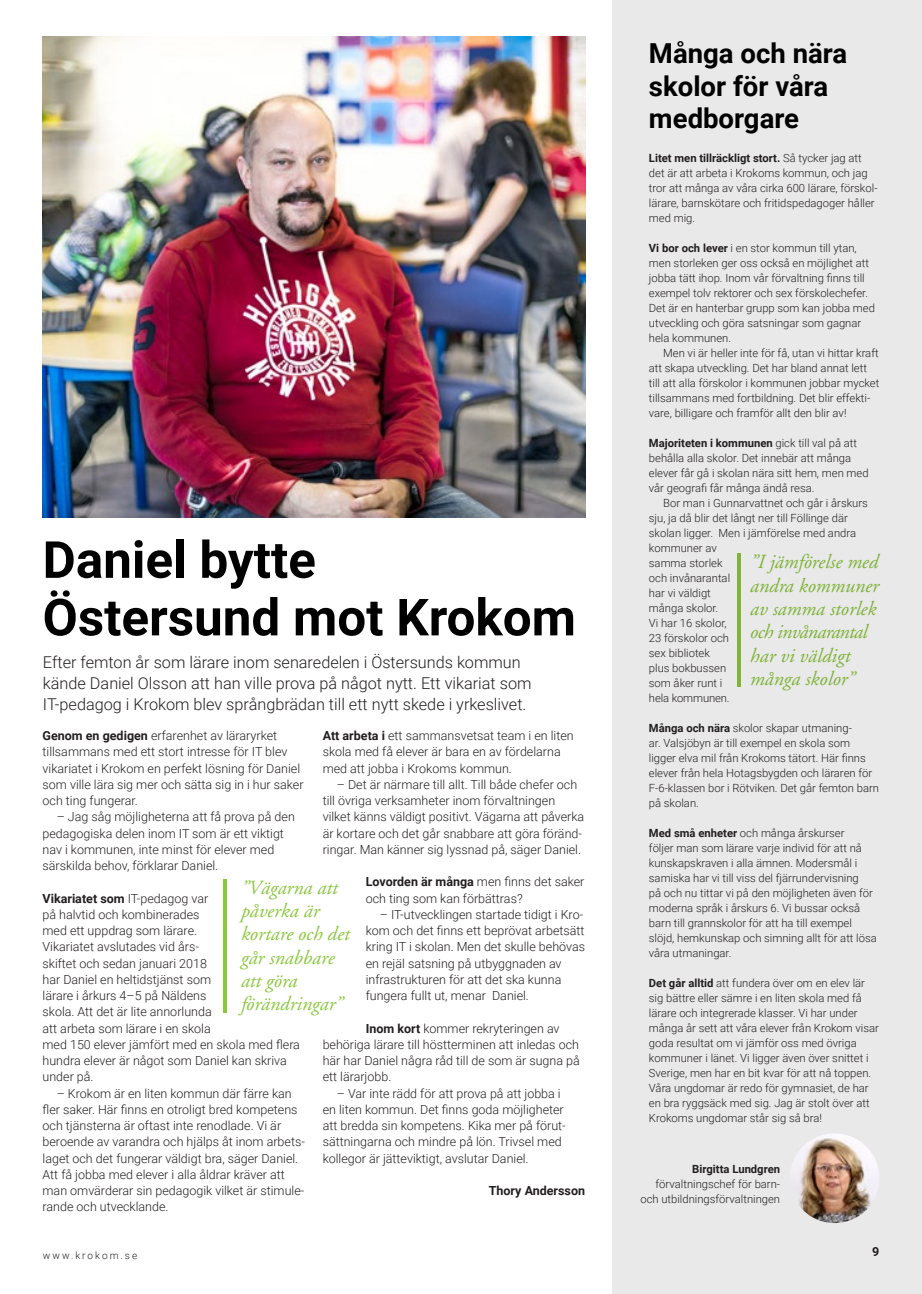
<style>
.page{position:relative;width:922px;height:1294px;background:#fff}
.page>*{position:absolute;margin:0;border:0;box-sizing:border-box;transform-origin:0 0}
.t1{font:700 51.12px/57.5px "Roboto";color:#000001}
.t2{font:700 27.5px/32.5px "Roboto";color:#000001}
.t3{font:italic 20px/23.4px "Adobe Garamond";color:#8bc63e}
.t4{font:300 16.25px/21.2px "Roboto";color:#231f20}
.t5{font:300 12.5px/16.2px "Roboto";color:#231f20}
.t6{font:700 12.5px "Roboto";color:#231f20}
.t7{font:300 11.25px/15px "Roboto";color:#231f20}
.t8{font:700 11.25px "Roboto";color:#231f20}
.t9{font:300 10px "Roboto";letter-spacing:.2em;color:#231f20}
.s1{font-weight:700}
</style>
<div class="page">
<div style="left:612px;top:0;width:309px;height:1293px;background:#e9e9e9"></div>
<img style="left:43px;top:36px;width:542px;height:481px">
<img style="left:789px;top:1133px;width:90px;height:89px;border-radius:45px">
<hr style="left:737px;top:553px;width:4px;height:133px;background:#7fb438">
<hr style="left:223px;top:879px;width:3px;height:134px;background:#8bc63e">
<h1 class="t1" style="left:43px;top:529px;width:534px">Daniel bytte<br>Östersund mot Krokom</h1>
<h3 class="t4" style="left:43px;top:650px;width:490px">Efter femton år som lärare inom senaredelen i Östersunds kommun kände Daniel Olsson att han ville prova på något nytt. Ett vikariat som<br>IT-pedagog i Krokom blev språngbrädan till ett nytt skede i yrkeslivet.</h3>
<p class="t5" style="left:43px;top:727px;width:262px"><span class="s1">Genom en gedigen</span> erfarenhet av läraryrket tillsammans med ett stort intresse för IT blev vikariatet i Krokom en perfekt lösning för Daniel som ville lära sig mer och sätta sig in i hur saker och ting fungerar.</p>
<p class="t5" style="left:43px;top:808px;width:254px;text-indent:14px">– Jag såg möjligheterna att få prova på den pedagogiska delen inom IT som är ett viktigt nav i kommunen, inte minst för elever med särskilda behov, förklarar Daniel.</p>
<p class="t5" style="left:43px;top:889px;width:259px"><span class="s1">Vikariatet som</span> IT-pedagog var<br>på halvtid och kombinerades<br>med ett uppdrag som lärare.<br>Vikariatet avslutades vid års-<br>skiftet och sedan januari 2018<br>har Daniel en heltidstjänst som<br>lärare i årkurs 4–5 på Näldens<br>skola. Att det är lite annorlunda<br>att arbeta som lärare i en skola<br>med 150 elever jämfört med en skola med flera hundra elever är något som Daniel kan skriva under på.</p>
<p class="t5" style="left:43px;top:1084px;width:264px;text-indent:14px">– Krokom är en liten kommun där färre kan fler saker. Här finns en otroligt bred kompetens och tjänsterna är oftast inte renodlade. Vi är beroende av varandra och hjälps åt inom arbets&shy;laget och det fungerar väldigt bra, säger Daniel.<br>Att få jobba med elever i alla åldrar kräver att man omvärderar sin pedagogik vilket är stimule&shy;rande och utvecklande.</p>
<p class="t5" style="left:322px;top:727px;width:252px"><span class="s1">Att arbeta i</span> ett sammansvetsat team i en liten skola med få elever är bara en av fördelarna med att jobba i Krokoms kommun.</p>
<p class="t5" style="left:322px;top:775px;width:263px;text-indent:14px">– Det är närmare till allt. Till både chefer och till övriga verksamheter inom förvaltningen vilket känns väldigt positivt. Vägarna att påverka är kortare och det går snabbare att göra föränd&shy;ringar. Man känner sig lyssnad på, säger Daniel.</p>
<p class="t5" style="left:365px;top:873px;width:220px"><span class="s1">Lovorden är många</span> men finns det saker och ting som kan förbättras?</p>
<p class="t5" style="left:365px;top:905px;width:221px;text-indent:14px">– IT-utvecklingen startade tidigt i Kro&shy;kom och det finns ett beprövat arbetsätt kring IT i skolan. Men det skulle behövas en rejäl satsning på utbyggnaden av infrastrukturen för att det ska kunna fungera fullt ut, menar Daniel.</p>
<p class="t5" style="left:322px;top:1019px;width:258px;text-indent:43px"><span class="s1">Inom kort</span> kommer rekryteringen av behöriga lärare till höstterminen att inledas och här har Daniel några råd till de som är sugna på ett lärarjobb.</p>
<p class="t5" style="left:322px;top:1084px;width:244px;text-indent:14px">– Var inte rädd för att prova på att jobba i en liten kommun. Det finns goda möjligheter att bredda sin kompetens. Kika mer på förut&shy;sättningarna och mindre på lön. Trivsel med kollegor är jätteviktigt, avslutar Daniel.</p>
<p class="t6" style="left:488px;top:1181px;width:98px">Thory Andersson</p>
<h3 class="t3" style="left:241px;top:876px;width:110px">”Vägarna att påverka är kortare och det går snabbare att göra förändringar”</h3>
<h2 class="t2" style="left:648px;top:36px;width:200px">Många och nära skolor för våra medborgare</h2>
<p class="t7" style="left:648px;top:150px;width:230px"><span class="s1">Litet men tillräckligt stort.</span> Så tycker jag att det är att arbeta i Krokoms kommun, och jag tror att många av våra cirka 600 lärare, förskol&shy;lärare, barnskötare och fritidspedagoger håller med mig.</p>
<p class="t7" style="left:648px;top:240px;width:227px"><span class="s1">Vi bor och lever</span> i en stor kommun till ytan, men storleken ger oss också en möjlighet att jobba tätt ihop. Inom vår förvaltning finns till exempel tolv rektorer och sex förskolechefer.<br>Det är en hanterbar grupp som kan jobba med utveckling och göra satsningar som gagnar hela kommunen.</p>
<p class="t7" style="left:648px;top:345px;width:232px;text-indent:14px">Men vi är heller inte för få, utan vi hittar kraft att skapa utveckling. Det har bland annat lett till att alla förskolor i kommunen jobbar mycket tillsammans med fortbildning. Det blir effekti&shy;vare, billigare och framför allt den blir av!</p>
<p class="t7" style="left:648px;top:435px;width:221px"><span class="s1">Majoriteten i kommunen</span> gick till val på att behålla alla skolor. Det innebär att många elever får gå i skolan nära sitt hem, men med vår geografi får många ändå resa.</p>
<p class="t7" style="left:648px;top:495px;width:220px;text-indent:14px">Bor man i Gunnarvattnet och går i årskurs sju, ja då blir det långt ner till Föllinge där skolan ligger. Men i jämförelse med andra kommuner av<br>samma storlek<br>och invånarantal<br>har vi väldigt<br>många skolor.<br>Vi har 16 skolor,<br>23 förskolor och<br>sex bibliotek<br>plus bokbussen<br>som åker runt i<br>hela kommunen.</p>
<p class="t7" style="left:648px;top:720px;width:231px"><span class="s1">Många och nära</span> skolor skapar utmaning-<br>ar. Valsjöbyn är till exempel en skola som ligger elva mil från Krokoms tätort. Här finns elever från hela Hotagsbygden och läraren för F-6-klassen bor i Rötviken. Det går femton barn på skolan.</p>
<p class="t7" style="left:648px;top:825px;width:229px"><span class="s1">Med små enheter</span> och många årskurser<br>följer man som lärare varje individ för att nå kunskapskraven i alla ämnen. Modersmål i samiska har vi till viss del fjärrundervisning<br>på och nu tittar vi på den möjligheten även för moderna språk i årskurs 6. Vi bussar också barn till grannskolor för att ha till exempel slöjd, hemkunskap och simning allt för att lösa våra utmaningar.</p>
<p class="t7" style="left:648px;top:975px;width:231px"><span class="s1">Det går alltid</span> att fundera över om en elev lär sig bättre eller sämre i en liten skola med få lärare och integrerade klasser. Vi har under många år sett att våra elever från Krokom visar goda resultat om vi jämför oss med övriga kommuner i länet. Vi ligger även över snittet i Sverige, men har en bit kvar för att nå toppen.<br>Våra ungdomar är redo för gymnasiet, de har en bra ryggsäck med sig. Jag är stolt över att Krokoms ungdomar står sig så bra!</p>
<p class="t8" style="left:692px;top:1160px;width:89px">Birgitta Lundgren</p>
<p class="t7" style="left:640px;top:1175px;width:141px;text-align:right">förvaltningschef för barn&shy;och utbildningsförvaltningen</p>
<h3 class="t3" style="left:750px;top:550px;width:130px">”I jämförelse med andra kommuner av samma storlek och invånarantal har vi väldigt många skolor”</h3>
<p class="t9" style="left:43px;top:1247px;width:96px">www.krokom.se</p>
<p class="t6" style="left:872px;top:1243px;width:9px">9</p>
</div>
